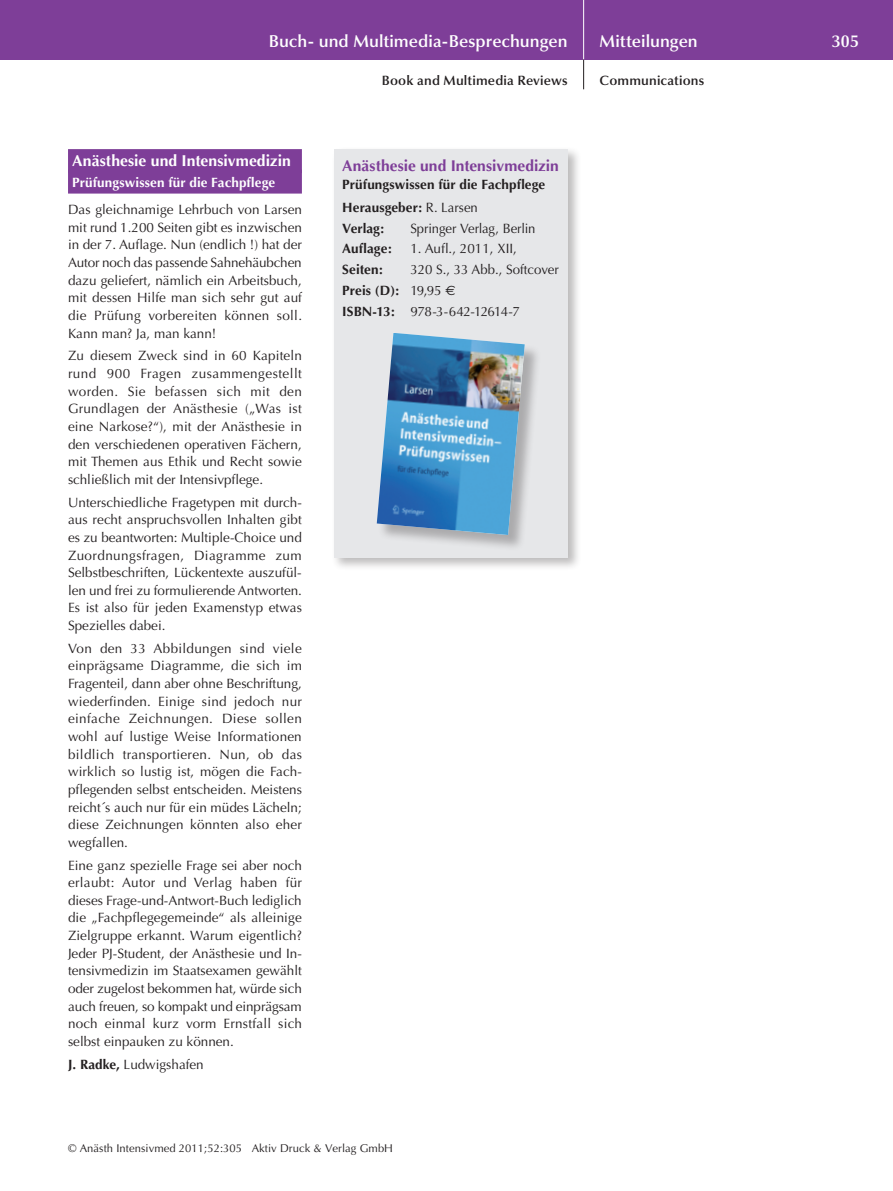
<style>
.page{position:relative;width:893px;height:1191px;background:#fff}
.page>*{position:absolute;margin:0;border:0;box-sizing:border-box;transform-origin:0 0}
.t1{font:600 17.25px "Optima";color:#fff}
.t2{font:700 15.75px "Optima";letter-spacing:.005em;color:#fff}
.t3{font:700 15.6px "Optima";letter-spacing:.005em;color:#7e3e98}
.t4{font:13.5px/17.7px "Optima";color:#231f20;text-align:justify}
.t5{font:700 13.5px/22.8px "Optima";letter-spacing:.005em;color:#231f20}
.t6{font:600 13.5px "Optima";letter-spacing:.01em;color:#231f20}
.t7{font:700 13.5px "Optima";letter-spacing:.01em;color:#fff}
.t8{font:11.25px "Optima";letter-spacing:.005em;color:#231f20}
.s1{font-weight:700}
.s2{font-weight:400}
</style>
<div class="page">
<div style="left:0;top:0;width:893px;height:60px;background:#7e3e98"></div>
<hr style="left:583px;top:0;width:1px;height:60px;background:#fff">
<svg style="left:583px;top:60px;width:1px;height:29px"></svg>
<div style="left:68px;top:149px;width:234px;height:24px;background:#7e3e98"></div>
<div style="left:68px;top:170px;width:234px;height:24px;background:#7e3e98"></div>
<div style="left:332px;top:147px;width:250px;height:424px;background:#231f20;opacity:.3"></div>
<div style="left:334px;top:149px;width:234px;height:408px;background:#e6e7e9"></div>
<div style="left:377px;top:333px;width:164px;height:218px;background:#231f20;opacity:.3"></div>
<img style="left:377px;top:333px;width:148px;height:202px">
<p class="t1" style="left:269px;top:31px;width:300px">Buch- und Multimedia-Besprechungen</p>
<p class="t1" style="left:600px;top:31px;width:100px">Mitteilungen</p>
<p class="t1" style="left:832px;top:31px;width:29px">305</p>
<p class="t6" style="left:382px;top:73px;width:187px">Book and Multimedia Reviews</p>
<p class="t6" style="left:600px;top:73px;width:106px">Communications</p>
<p class="t2" style="left:72px;top:152px;width:220px">Anästhesie und Intensivmedizin</p>
<p class="t7" style="left:72px;top:174px;width:205px">Prüfungswissen für die Fachpflege</p>
<p class="t4" style="left:68px;top:201px;width:236px">Das gleichnamige Lehrbuch von Larsen mit rund 1.200 Seiten gibt es inzwischen in der 7. Auflage. Nun (endlich !) hat der Autor noch das passende Sahnehäubchen dazu geliefert, nämlich ein Arbeitsbuch, mit dessen Hilfe man sich sehr gut auf die Prüfung vorbereiten können soll.<br>Kann man? Ja, man kann!</p>
<p class="t4" style="left:68px;top:347px;width:235px">Zu diesem Zweck sind in 60 Kapiteln rund 900 Fragen zusammengestellt worden. Sie befassen sich mit den Grundlagen der Anästhesie („Was ist eine Narkose?“), mit der Anästhesie in den verschiedenen operativen Fächern, mit Themen aus Ethik und Recht sowie schließlich mit der Intensivpflege.</p>
<p class="t4" style="left:68px;top:493px;width:235px">Unterschiedliche Fragetypen mit durch&shy;aus recht anspruchsvollen Inhalten gibt es zu beantworten: Multiple-Choice und Zuordnungsfragen, Diagramme zum Selbstbeschriften, Lückentexte auszufül&shy;len und frei zu formulierende Antworten.<br>Es ist also für jeden Examenstyp etwas Spezielles dabei.</p>
<p class="t4" style="left:68px;top:639px;width:235px">Von den 33 Abbildungen sind viele einprägsame Diagramme, die sich im Fragenteil, dann aber ohne Beschriftung, wiederfinden. Einige sind jedoch nur einfache Zeichnungen. Diese sollen wohl auf lustige Weise Informationen bildlich transportieren. Nun, ob das wirklich so lustig ist, mögen die Fach&shy;pflegenden selbst entscheiden. Meistens reicht´s auch nur für ein müdes Lächeln; diese Zeichnungen könnten also eher wegfallen.</p>
<p class="t4" style="left:68px;top:856px;width:236px">Eine ganz spezielle Frage sei aber noch erlaubt: Autor und Verlag haben für dieses Frage-und-Antwort-Buch lediglich die „Fachpflegegemeinde“ als alleinige Zielgruppe erkannt. Warum eigentlich?<br>Jeder PJ-Student, der Anästhesie und In&shy;tensivmedizin im Staatsexamen gewählt oder zugelost bekommen hat, würde sich auch freuen, so kompakt und einprägsam noch einmal kurz vorm Ernstfall sich selbst einpauken zu können.</p>
<p class="t4" style="left:68px;top:1055px;width:137px"><span class="s1">J. Radke,</span> Ludwigshafen</p>
<p class="t3" style="left:342px;top:157px;width:218px">Anästhesie und Intensivmedizin</p>
<p class="t5" style="left:342px;top:173px;width:205px">Prüfungswissen für die Fachpflege<br>Herausgeber: <span class="s2">R. Larsen</span></p>
<p class="t5" style="left:342px;top:217px;width:43px">Verlag:</p>
<p class="t4" style="left:410px;top:219px;width:127px">Springer Verlag, Berlin</p>
<p class="t5" style="left:342px;top:237px;width:51px">Auflage:</p>
<p class="t4" style="left:410px;top:240px;width:108px">1. Aufl., 2011, XII,</p>
<p class="t5" style="left:342px;top:258px;width:42px">Seiten:</p>
<p class="t4" style="left:342px;top:259px;width:218px;line-height:20.7px;text-align:left;text-indent:68px">320 S., 33 Abb., Softcover<br><span class="s1">Preis (D):</span> 19,95<br><span class="s1">ISBN-13:</span> 978-3-642-12614-7</p>
<p class="t8" style="left:68px;top:1142px;width:327px">© Anästh Intensivmed 2011;52:305 Aktiv Druck &amp; Verlag GmbH</p>
</div>
